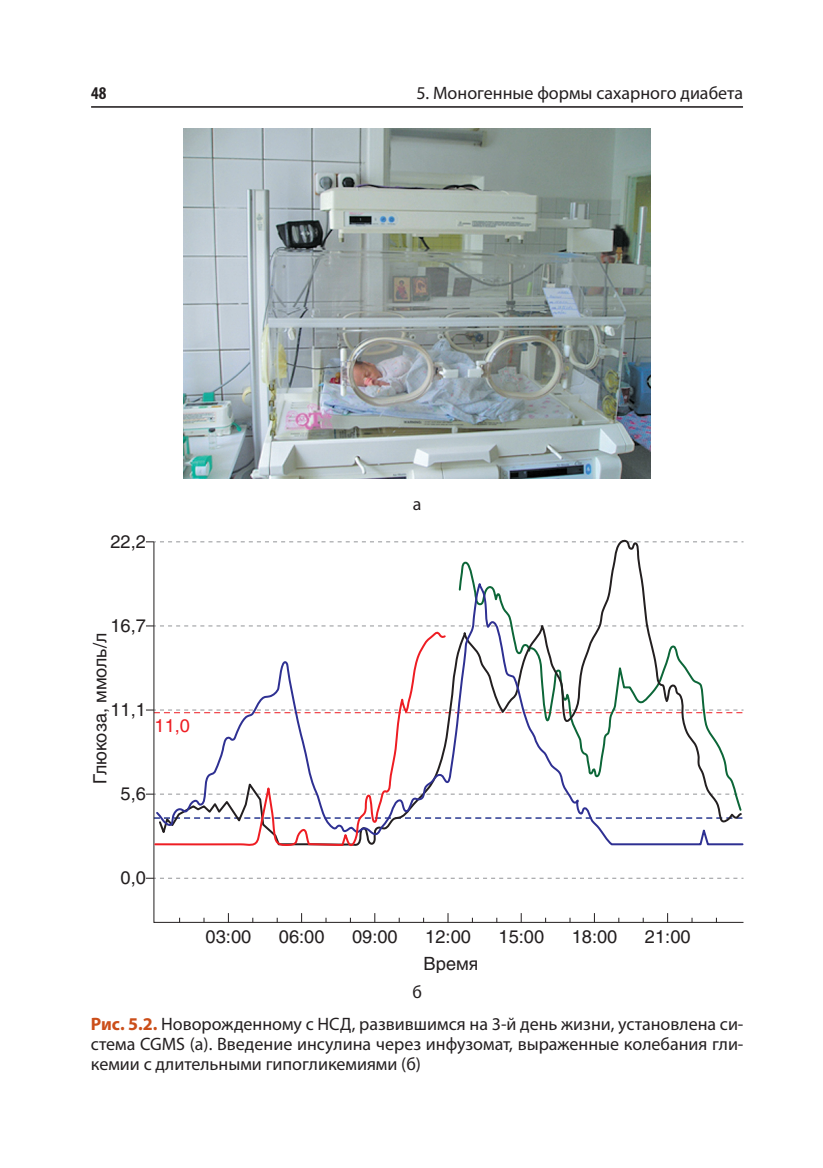
<style>
.page{position:relative;width:823px;height:1168px;background:#fff}
.page>*{position:absolute;margin:0;border:0;box-sizing:border-box;transform-origin:0 0}
.t1{font:18px/31.4px "Myriad Pro";color:#231f20;text-align:center}
.t2{font:18px "Helios";color:#231f20}
.t3{font:18px "Helios";color:#ee1d23}
.t4{font:700 condensed 18px "Myriad Pro";color:#231f20}
.s1{font-weight:700;color:#cb4e19}
</style>
<div class="page">
<hr style="left:91px;top:107px;width:651px;height:1px;background:#231f20">
<hr style="left:91px;top:106px;width:651px;height:1px;background:#231f20">
<img style="left:183px;top:129px;width:467px;height:350px">
<svg style="left:153px;top:541px;width:591px;height:382px"></svg>
<svg style="left:146px;top:541px;width:597px;height:1px"></svg>
<svg style="left:146px;top:878px;width:597px;height:1px"></svg>
<svg style="left:157px;top:540px;width:585px;height:308px"></svg>
<svg style="left:154px;top:582px;width:590px;height:264px"></svg>
<svg style="left:153px;top:630px;width:294px;height:220px"></svg>
<p class="t4" style="left:91px;top:87px;width:17px">48</p>
<p class="t1" style="left:416px;top:79px;width:328px">5. Моногенные формы сахарного диабета</p>
<p class="t2" style="left:110px;top:534px;width:37px">22,2</p>
<p class="t2" style="left:110px;top:618px;width:37px">16,7</p>
<p class="t2" style="left:93px;top:784px;width:153px;rotate:-90deg">Глюкоза, ммоль/л</p>
<p class="t2" style="left:110px;top:702px;width:37px">11,1</p>
<p class="t2" style="left:120px;top:786px;width:27px">5,6</p>
<p class="t3" style="left:154px;top:718px;width:37px">11,0</p>
<p class="t2" style="left:120px;top:870px;width:27px">0,0</p>
<p class="t1" style="left:412px;top:490px;width:10px">а</p>
<p class="t2" style="left:205px;top:930px;width:47px">03:00</p>
<p class="t2" style="left:279px;top:930px;width:47px">06:00</p>
<p class="t2" style="left:352px;top:930px;width:47px">09:00</p>
<p class="t2" style="left:425px;top:930px;width:47px">12:00</p>
<p class="t2" style="left:498px;top:930px;width:47px">15:00</p>
<p class="t2" style="left:571px;top:930px;width:47px">18:00</p>
<p class="t2" style="left:644px;top:930px;width:47px">21:00</p>
<p class="t2" style="left:423px;top:956px;width:56px">Время</p>
<p class="t1" style="left:91px;top:978px;width:653px">б<br><span class="s1">Рис. 5.2.</span> Новорожденному с НСД, развившимся на 3-й день жизни, установлена си-</p>
<p class="t1" style="left:91px;top:1035px;width:653px;line-height:20px;text-align:left">стема CGMS (а). Введение инсулина через инфузомат, выраженные колебания гли&shy;кемии с длительными гипогликемиями (б)</p>
</div>
